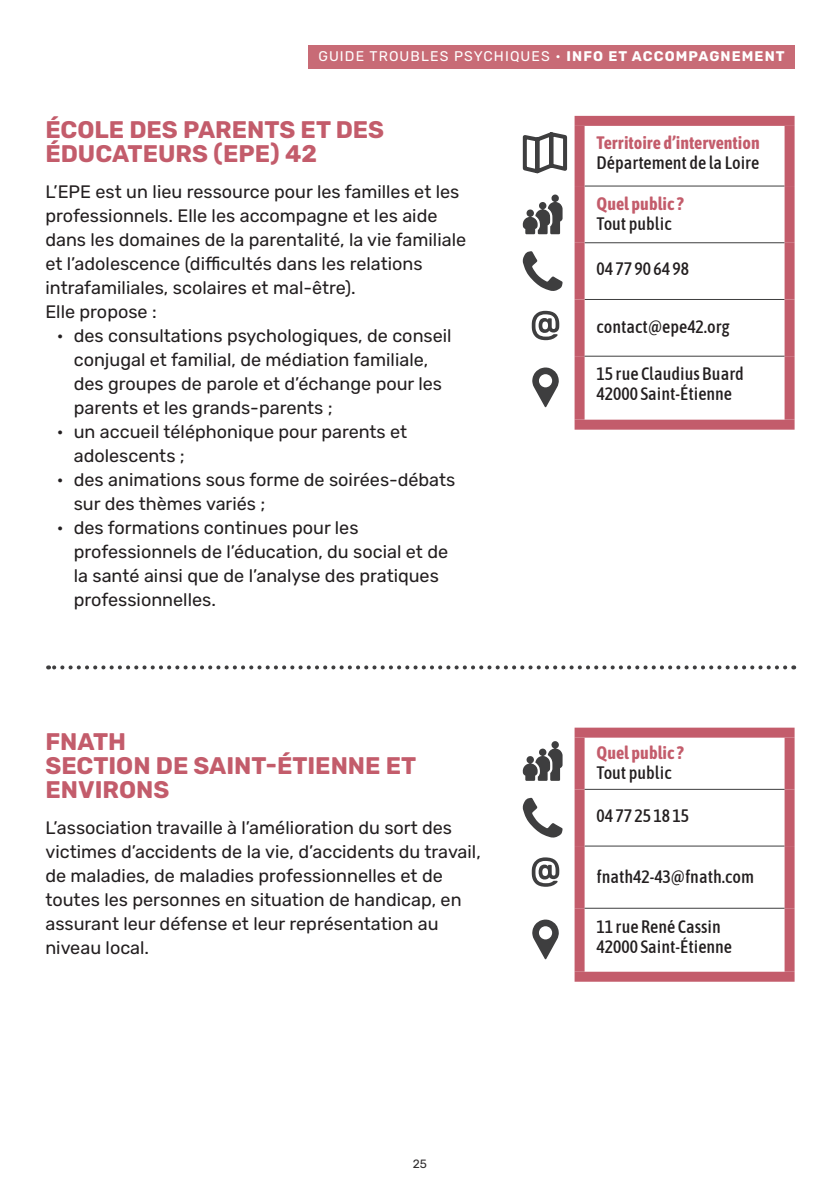
<style>
.page{position:relative;width:840px;height:1191px;background:#fff}
.page>*{position:absolute;margin:0;border:0;box-sizing:border-box;transform-origin:0 0}
.t1{font:700 24px/24px "Rubik";color:#c35c6b}
.t2{font:18px/24px "Rubik";color:#231f20}
.t3{font:500 18px/20px "Asap Condensed";color:#231f20}
.t4{font:700 18px "Asap Condensed";color:#c35c6b}
.t5{font:14px "Rubik";letter-spacing:.08em;color:#fff}
.t6{font:12px "Rubik";color:#312f30}
.s1{font-weight:700}
</style>
<div class="page">
<svg style="left:48px;top:665px;width:736px;height:4px"></svg>
<div style="left:308px;top:45px;width:486px;height:24px;background:#c86b76"></div>
<hr style="left:584px;top:186px;width:200px;height:1px;background:#3e3e3f">
<hr style="left:584px;top:242px;width:200px;height:1px;background:#3e3e3f">
<hr style="left:584px;top:299px;width:200px;height:1px;background:#3e3e3f">
<div style="left:574px;top:126px;width:10px;height:60px;background:#c35c6b"></div>
<div style="left:574px;top:116px;width:220px;height:10px;background:#c35c6b"></div>
<div style="left:784px;top:126px;width:10px;height:60px;background:#c35c6b"></div>
<div style="left:574px;top:186px;width:10px;height:57px;background:#c35c6b"></div>
<div style="left:784px;top:186px;width:10px;height:57px;background:#c35c6b"></div>
<div style="left:574px;top:243px;width:10px;height:56px;background:#c35c6b"></div>
<div style="left:784px;top:243px;width:10px;height:56px;background:#c35c6b"></div>
<div style="left:574px;top:299px;width:10px;height:57px;background:#c35c6b"></div>
<div style="left:784px;top:299px;width:10px;height:57px;background:#c35c6b"></div>
<div style="left:574px;top:356px;width:10px;height:64px;background:#c35c6b"></div>
<hr style="left:584px;top:356px;width:200px;height:1px;background:#3e3e3f">
<div style="left:784px;top:356px;width:10px;height:64px;background:#c35c6b"></div>
<div style="left:574px;top:420px;width:220px;height:10px;background:#c35c6b"></div>
<svg style="left:522px;top:132px;width:46px;height:42px"></svg>
<svg style="left:522px;top:194px;width:40px;height:40px"></svg>
<svg style="left:522px;top:251px;width:40px;height:40px"></svg>
<svg style="left:531px;top:311px;width:28px;height:29px"></svg>
<svg style="left:532px;top:367px;width:26px;height:40px"></svg>
<hr style="left:584px;top:845px;width:200px;height:1px;background:#3e3e3f">
<div style="left:574px;top:789px;width:10px;height:57px;background:#c35c6b"></div>
<div style="left:784px;top:789px;width:10px;height:57px;background:#c35c6b"></div>
<div style="left:574px;top:846px;width:10px;height:62px;background:#c35c6b"></div>
<div style="left:784px;top:846px;width:10px;height:62px;background:#c35c6b"></div>
<div style="left:574px;top:908px;width:10px;height:63px;background:#c35c6b"></div>
<hr style="left:584px;top:908px;width:200px;height:1px;background:#3e3e3f">
<div style="left:784px;top:908px;width:10px;height:63px;background:#c35c6b"></div>
<div style="left:574px;top:971px;width:220px;height:10px;background:#c35c6b"></div>
<div style="left:574px;top:737px;width:10px;height:52px;background:#c35c6b"></div>
<div style="left:574px;top:727px;width:220px;height:10px;background:#c35c6b"></div>
<div style="left:784px;top:737px;width:10px;height:52px;background:#c35c6b"></div>
<hr style="left:584px;top:789px;width:200px;height:1px;background:#3e3e3f">
<svg style="left:522px;top:741px;width:40px;height:40px"></svg>
<svg style="left:522px;top:798px;width:40px;height:39px"></svg>
<svg style="left:531px;top:857px;width:28px;height:29px"></svg>
<svg style="left:532px;top:919px;width:26px;height:40px"></svg>
<p class="t5" style="left:318px;top:48px;width:467px">GUIDE TROUBLES PSYCHIQUES • <span class="s1">INFO ET ACCOMPAGNEMENT</span></p>
<h1 class="t1" style="left:45px;top:119px;width:340px">ÉCOLE DES PARENTS ET DES<br>ÉDUCATEURS (EPE) 42</h1>
<p class="t2" style="left:45px;top:180px;width:422px">L’EPE est un lieu ressource pour les familles et les professionnels. Elle les accompagne et les aide dans les domaines de la parentalité, la vie familiale et l’adolescence (difficultés dans les relations intrafamiliales, scolaires et mal-être).<br>Elle propose :</p>
<p class="t2" style="left:74px;top:324px;width:379px;text-indent:-17px">• des consultations psychologiques, de conseil conjugal et familial, de médiation familiale, des groupes de parole et d’échange pour les parents et les grands-parents ;</p>
<p class="t2" style="left:74px;top:420px;width:335px;text-indent:-17px">• un accueil téléphonique pour parents et adolescents ;</p>
<p class="t2" style="left:74px;top:468px;width:383px;text-indent:-17px">• des animations sous forme de soirées-débats sur des thèmes variés ;</p>
<p class="t2" style="left:74px;top:516px;width:375px;text-indent:-17px">• des formations continues pour les professionnels de l’éducation, du social et de la santé ainsi que de l’analyse des pratiques professionnelles.</p>
<h1 class="t1" style="left:45px;top:730px;width:372px">FNATH<br>SECTION DE SAINT-ÉTIENNE ET<br>ENVIRONS</h1>
<p class="t2" style="left:45px;top:816px;width:436px">L’association travaille à l’amélioration du sort des victimes d’accidents de la vie, d’accidents du travail, de maladies, de maladies professionnelles et de toutes les personnes en situation de handicap, en assurant leur défense et leur représentation au niveau local.</p>
<p class="t6" style="left:412px;top:1157px;width:16px">25</p>
<p class="t4" style="left:596px;top:130px;width:165px">Territoire d’intervention</p>
<p class="t3" style="left:596px;top:151px;width:164px">Département de la Loire</p>
<p class="t4" style="left:596px;top:191px;width:89px">Quel public ?</p>
<p class="t3" style="left:596px;top:213px;width:77px">Tout public</p>
<p class="t3" style="left:596px;top:258px;width:94px">04 77 90 64 98</p>
<p class="t3" style="left:596px;top:316px;width:135px">contact@epe42.org</p>
<p class="t3" style="left:596px;top:363px;width:148px">15 rue Claudius Buard<br>42000 Saint-Étienne</p>
<p class="t4" style="left:596px;top:740px;width:89px">Quel public ?</p>
<p class="t3" style="left:596px;top:762px;width:77px">Tout public</p>
<p class="t3" style="left:596px;top:804px;width:94px">04 77 25 18 15</p>
<p class="t3" style="left:596px;top:865px;width:159px">fnath42-43@fnath.com</p>
<p class="t3" style="left:596px;top:915px;width:137px">11 rue René Cassin<br>42000 Saint-Étienne</p>
</div>
